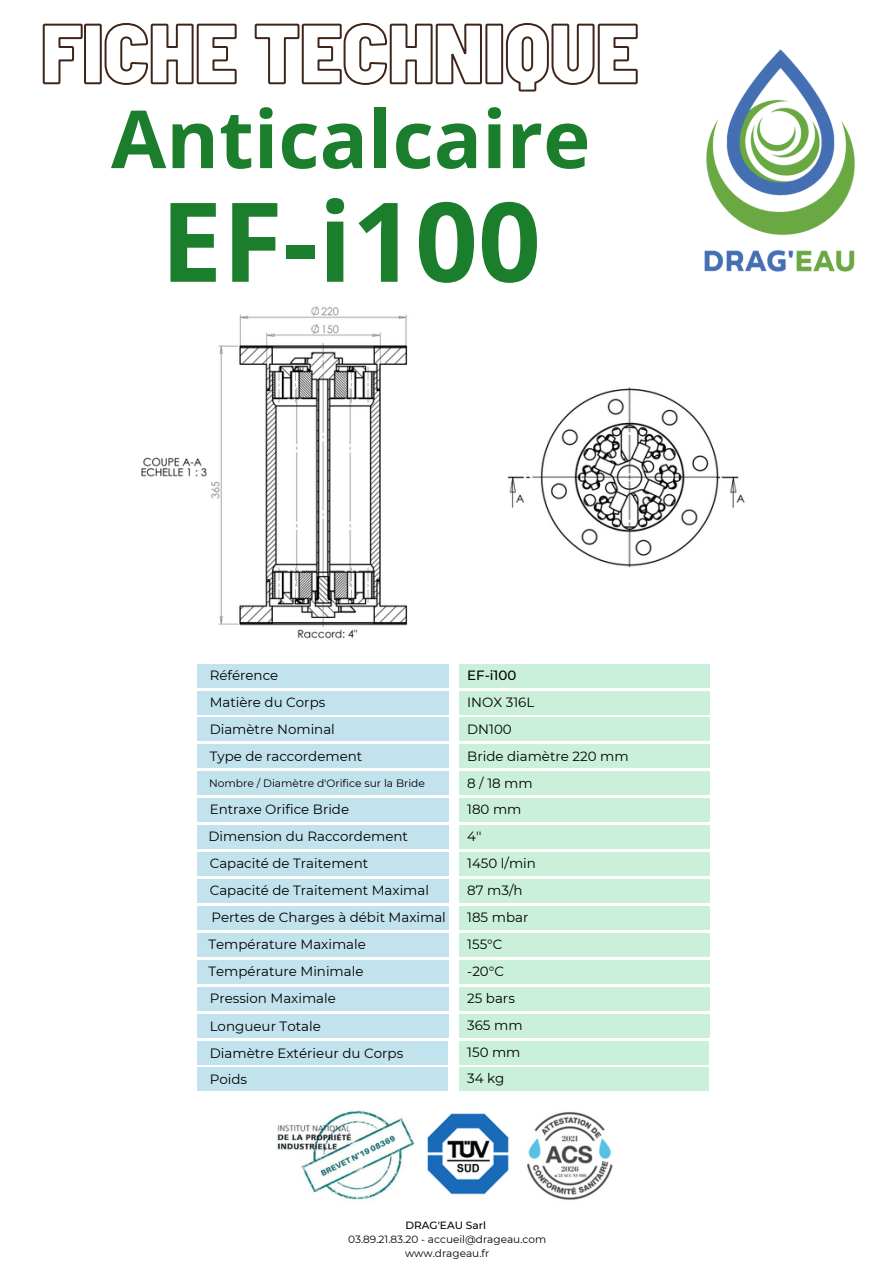
<style>
.page{position:relative;width:894px;height:1264px;background:#fff}
.page>*{position:absolute;margin:0;border:0;box-sizing:border-box;transform-origin:0 0}
.t1{font:700 110.25px "Open Sans";color:#1b7e2d}
.t2{font:700 80.1px "Open Sans";color:#1b7e2d}
.t3{font:13.5px "Montserrat";color:#000}
.t4{font:13.35px "Montserrat";color:#000}
.t5{font:500 13.35px "Montserrat";color:#000}
.t6{font:10.65px "Montserrat";color:#000}
.t7{font:10.5px "Montserrat";color:#000}
.t8{font:500 10.5px "Montserrat";color:#000}
</style>
<div class="page">
<img style="left:704px;top:49px;width:151px;height:223px">
<img style="left:141px;top:306px;width:267px;height:333px">
<img style="left:507px;top:387px;width:238px;height:181px">
<svg style="left:42px;top:23px;width:596px;height:69px"></svg>
<div style="left:197px;top:663px;width:251px;height:24px;background:#c2e3ed"></div>
<div style="left:197px;top:690px;width:251px;height:24px;background:#c2e3ed"></div>
<div style="left:197px;top:717px;width:251px;height:24px;background:#c2e3ed"></div>
<div style="left:197px;top:744px;width:251px;height:24px;background:#c2e3ed"></div>
<div style="left:197px;top:771px;width:251px;height:24px;background:#c2e3ed"></div>
<div style="left:197px;top:798px;width:251px;height:24px;background:#c2e3ed"></div>
<div style="left:197px;top:825px;width:251px;height:24px;background:#c2e3ed"></div>
<div style="left:197px;top:852px;width:251px;height:24px;background:#c2e3ed"></div>
<div style="left:197px;top:879px;width:251px;height:24px;background:#c2e3ed"></div>
<div style="left:197px;top:906px;width:251px;height:24px;background:#c2e3ed"></div>
<div style="left:197px;top:933px;width:251px;height:24px;background:#c2e3ed"></div>
<div style="left:197px;top:960px;width:251px;height:24px;background:#c2e3ed"></div>
<div style="left:197px;top:987px;width:251px;height:23px;background:#c2e3ed"></div>
<div style="left:197px;top:1014px;width:251px;height:23px;background:#c2e3ed"></div>
<div style="left:459px;top:663px;width:250px;height:24px;background:#caefda"></div>
<div style="left:459px;top:690px;width:250px;height:24px;background:#caefda"></div>
<div style="left:459px;top:717px;width:250px;height:24px;background:#caefda"></div>
<div style="left:459px;top:744px;width:250px;height:24px;background:#caefda"></div>
<div style="left:459px;top:771px;width:250px;height:24px;background:#caefda"></div>
<div style="left:459px;top:798px;width:250px;height:24px;background:#caefda"></div>
<div style="left:459px;top:825px;width:250px;height:24px;background:#caefda"></div>
<div style="left:459px;top:852px;width:250px;height:24px;background:#caefda"></div>
<div style="left:459px;top:879px;width:250px;height:24px;background:#caefda"></div>
<div style="left:459px;top:906px;width:250px;height:24px;background:#caefda"></div>
<div style="left:459px;top:933px;width:250px;height:24px;background:#caefda"></div>
<div style="left:459px;top:960px;width:250px;height:24px;background:#caefda"></div>
<div style="left:459px;top:987px;width:250px;height:23px;background:#caefda"></div>
<div style="left:459px;top:1014px;width:250px;height:23px;background:#caefda"></div>
<div style="left:197px;top:1040px;width:250px;height:24px;background:#c2e3ed"></div>
<div style="left:459px;top:1040px;width:249px;height:24px;background:#caefda"></div>
<div style="left:197px;top:1067px;width:250px;height:23px;background:#c2e3ed"></div>
<div style="left:459px;top:1067px;width:249px;height:23px;background:#caefda"></div>
<img style="left:277px;top:1110px;width:336px;height:90px">
<p class="t2" style="left:111px;top:83px;width:481px">Anticalcaire</p>
<p class="t1" style="left:160px;top:164px;width:381px">EF-i100</p>
<p class="t4" style="left:210px;top:666px;width:70px">Référence</p>
<p class="t4" style="left:210px;top:693px;width:117px">Matière du Corps</p>
<p class="t4" style="left:210px;top:720px;width:127px">Diamètre Nominal</p>
<p class="t4" style="left:210px;top:747px;width:154px">Type de raccordement</p>
<p class="t6" style="left:209px;top:776px;width:217px">Nombre / Diamètre d'Orifice sur la Bride</p>
<p class="t4" style="left:210px;top:801px;width:141px">Entraxe Orifice Bride</p>
<p class="t4" style="left:208px;top:828px;width:201px">Dimension du Raccordement</p>
<p class="t4" style="left:210px;top:855px;width:160px">Capacité de Traitement</p>
<p class="t4" style="left:210px;top:882px;width:221px">Capacité de Traitement Maximal</p>
<p class="t4" style="left:211px;top:909px;width:236px">Pertes de Charges à débit Maximal</p>
<p class="t4" style="left:208px;top:936px;width:159px">Température Maximale</p>
<p class="t4" style="left:208px;top:963px;width:156px">Température Minimale</p>
<p class="t4" style="left:210px;top:990px;width:128px">Pression Maximale</p>
<p class="t5" style="left:467px;top:666px;width:51px">EF-i100</p>
<p class="t4" style="left:467px;top:693px;width:68px">INOX 316L</p>
<p class="t4" style="left:467px;top:720px;width:46px">DN100</p>
<p class="t4" style="left:467px;top:747px;width:163px">Bride diamètre 220 mm</p>
<p class="t4" style="left:467px;top:774px;width:67px">8/18mm</p>
<p class="t4" style="left:467px;top:801px;width:56px">180 mm</p>
<p class="t4" style="left:467px;top:828px;width:16px">4''</p>
<p class="t4" style="left:467px;top:855px;width:70px">1450 l/min</p>
<p class="t4" style="left:467px;top:882px;width:57px">87 m3/h</p>
<p class="t4" style="left:467px;top:909px;width:63px">185 mbar</p>
<p class="t4" style="left:467px;top:936px;width:37px">155°C</p>
<p class="t4" style="left:467px;top:963px;width:38px">-20°C</p>
<p class="t4" style="left:467px;top:990px;width:49px">25 bars</p>
<p class="t3" style="left:210px;top:1017px;width:113px">Longueur Totale</p>
<p class="t4" style="left:467px;top:1017px;width:57px">365 mm</p>
<p class="t3" style="left:210px;top:1044px;width:195px">Diamètre Extérieur du Corps</p>
<p class="t4" style="left:467px;top:1043px;width:55px">150 mm</p>
<p class="t3" style="left:210px;top:1070px;width:39px">Poids</p>
<p class="t4" style="left:467px;top:1070px;width:39px">34 kg</p>
<p class="t8" style="left:405px;top:1218px;width:82px">DRAG'EAU Sarl</p>
<p class="t7" style="left:348px;top:1232px;width:199px">03.89.21.83.20 - accueil@drageau.com</p>
<p class="t7" style="left:405px;top:1246px;width:86px">www.drageau.fr</p>
</div>
